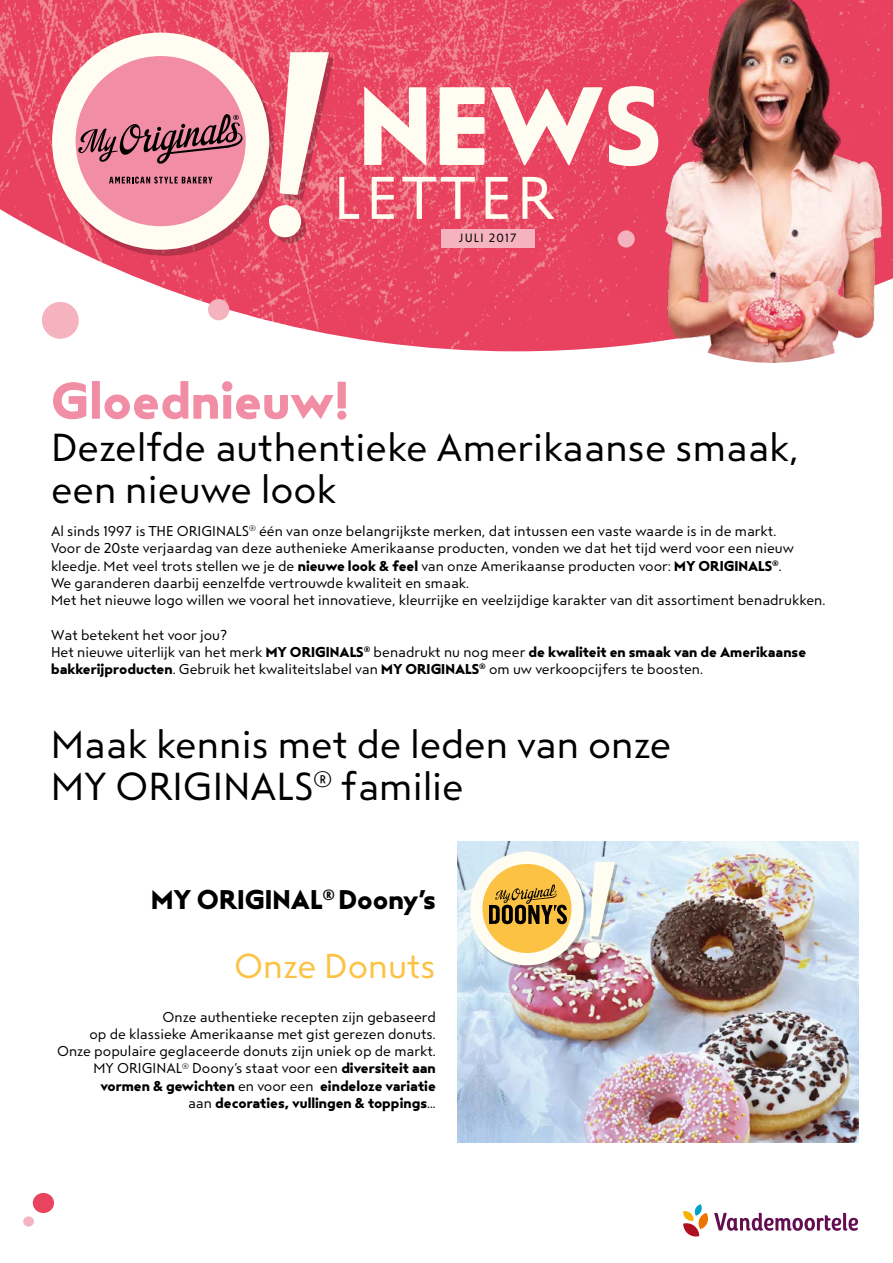
<style>
.page{position:relative;width:893px;height:1263px;background:#fff}
.page>*{position:absolute;margin:0;border:0;box-sizing:border-box;transform-origin:0 0}
.t1{font:111px "Steagal Bo";color:#fffdf1}
.t2{font:60px "Steagal Re";letter-spacing:.1em;color:#fffdf1}
.t3{font:51px "Steagal Bo";color:#f18da4}
.t4{font:39px/42px "Steagal Re";color:#000}
.t5{font:34.5px "Steagal Re";color:#fcc243}
.t6{font:27px "Steagal Bo";color:#000}
.t7{font:14.25px/17.2px "Steagal Re";color:#000}
.t8{font:14.25px/17.2px "Steagal Bo";color:#000;text-align:right}
.t9{font:12px "Steagal Re";letter-spacing:.1em;color:#000}
.s1{font-family:"Steagal Bo"}
.s2{font-family:"Steagal Re"}
</style>
<div class="page">
<img style="left:0;top:0;width:559px;height:351px">
<div style="left:441px;top:229px;width:94px;height:18px;background:#f5b3c0"></div>
<svg style="left:56px;top:38px;width:218px;height:218px;background:#b83d52"></svg>
<svg style="left:274px;top:211px;width:32px;height:32px"></svg>
<div style="left:52px;top:33px;width:217px;height:217px;background:#fffdf1;border-radius:50%"></div>
<div style="left:76px;top:56px;width:170px;height:170px;background:#f18da4;border-radius:50%"></div>
<svg style="left:109px;top:177px;width:103px;height:7px"></svg>
<svg style="left:78px;top:114px;width:165px;height:50px"></svg>
<svg style="left:279px;top:52px;width:55px;height:149px"></svg>
<div style="left:269px;top:205px;width:32px;height:32px;background:#fffdf1;border-radius:50%"></div>
<div style="left:42px;top:302px;width:37px;height:37px;background:#f5b3c0;border-radius:50%"></div>
<div style="left:208px;top:299px;width:21px;height:21px;background:#f5b3c0;border-radius:50%"></div>
<img style="left:559px;top:0;width:334px;height:363px">
<svg style="left:683px;top:1204px;width:175px;height:33px"></svg>
<div style="left:23px;top:1216px;width:11px;height:10px;background:#f5b3c0;border-radius:50%"></div>
<div style="left:33px;top:1193px;width:21px;height:20px;background:#e94360;border-radius:50%"></div>
<img style="left:457px;top:841px;width:401px;height:301px">
<svg style="left:472px;top:854px;width:114px;height:114px"></svg>
<svg style="left:586px;top:945px;width:17px;height:17px"></svg>
<div style="left:470px;top:852px;width:114px;height:113px;background:#fffdf1;border-radius:50%"></div>
<div style="left:482px;top:864px;width:89px;height:89px;background:#fcc243;border-radius:50%"></div>
<svg style="left:589px;top:862px;width:29px;height:78px"></svg>
<div style="left:584px;top:942px;width:16px;height:17px;background:#fffdf1;border-radius:50%"></div>
<svg style="left:489px;top:884px;width:78px;height:40px"></svg>
<h1 class="t1" style="left:358px;top:63px;width:307px">NEWS</h1>
<h2 class="t2" style="left:334px;top:165px;width:222px">LETTER</h2>
<p class="t9" style="left:459px;top:232px;width:59px">JULI 2017</p>
<h3 class="t3" style="left:51px;top:372px;width:300px">Gloednieuw!</h3>
<h3 class="t4" style="left:51px;top:427px;width:750px">Dezelfde authentieke Amerikaanse smaak, een nieuwe look</h3>
<p class="t7" style="left:51px;top:523px;width:776px">Al sinds 1997 is THE ORIGINALS<sup>®</sup> één van onze belangrijkste merken, dat intussen een vaste waarde is in de markt.<br>Voor de 20ste verjaardag van deze authenieke Amerikaanse producten, vonden we dat het tijd werd voor een nieuw kleedje. Met veel trots stellen we je de <span class="s1">nieuwe look &amp; feel</span> van onze Amerikaanse producten voor: <span class="s1">MY ORIGINALS</span><sup>®</sup>.<br>We garanderen daarbij eenzelfde vertrouwde kwaliteit en smaak.<br>Met het nieuwe logo willen we vooral het innovatieve, kleurrijke en veelzijdige karakter van dit assortiment benadrukken.</p>
<p class="t7" style="left:51px;top:626px;width:757px">Wat betekent het voor jou?<br>Het nieuwe uiterlijk van het merk <span class="s1">MY ORIGINALS</span><sup>®</sup> benadrukt nu nog meer <span class="s1">de kwaliteit en smaak van de Amerikaanse bakkerijproducten</span>. Gebruik het kwaliteitslabel van <span class="s1">MY ORIGINALS</span><sup>®</sup> om uw verkoopcijfers te boosten.</p>
<h3 class="t4" style="left:51px;top:724px;width:622px">Maak kennis met de leden van onze<br>MY ORIGINALS<sup>®</sup> familie</h3>
<h3 class="t6" style="left:151px;top:885px;width:286px">MY ORIGINAL<sup>®</sup> Doony’s</h3>
<h3 class="t5" style="left:234px;top:947px;width:203px">Onze Donuts</h3>
<p class="t7" style="left:57px;top:1008px;width:380px;text-align:right">Onze authentieke recepten zijn gebaseerd<br>op de klassieke Amerikaanse met gist gerezen donuts.<br>Onze populaire geglaceerde donuts zijn uniek op de markt.<br>MY ORIGINAL<sup>®</sup> Doony’s staat voor een <span class="s1">diversiteit aan</span></p>
<p class="t8" style="left:100px;top:1077px;width:337px">vormen &amp; gewichten <span class="s2">en voor een</span> eindeloze variatie <span class="s2">aan</span> decoraties, vullingen &amp; toppings<span class="s2">...</span></p>
</div>
